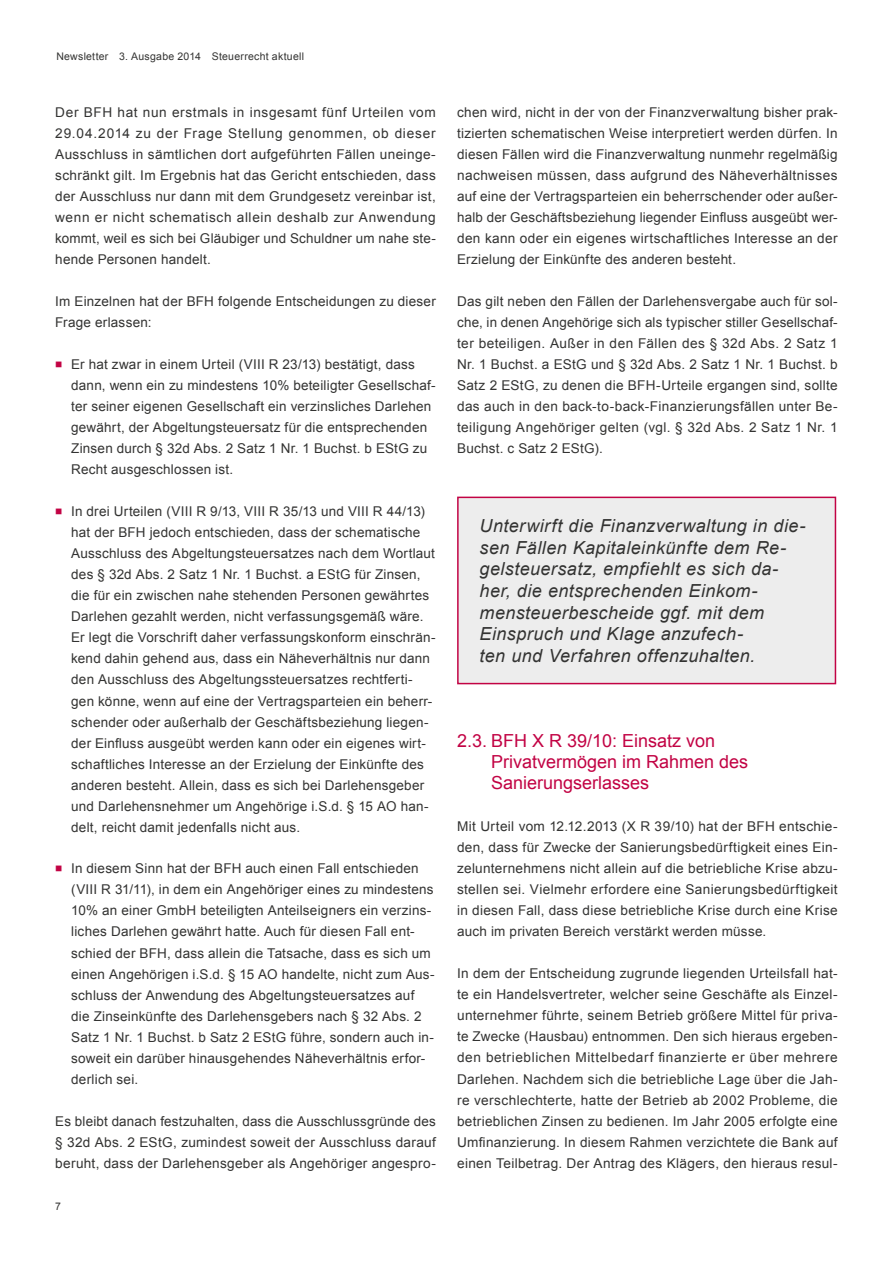
<style>
.page{position:relative;width:893px;height:1263px;background:#fff}
.page>*{position:absolute;margin:0;border:0;box-sizing:border-box;transform-origin:0 0}
.t1{font:italic 18px/21.6px "Arial";letter-spacing:.025em;color:#333332}
.t2{font:18px/21px "Arial";color:#c20344}
.t3{font:13.5px/21px "Arial";letter-spacing:.015em;color:#333332;text-align:justify}
.t4{font:10.5px "Arial";letter-spacing:.025em;color:#333332}
</style>
<div class="page">
<div style="left:458px;top:497px;width:377px;height:187px;background:#ededed"></div>
<div style="left:457px;top:497px;width:379px;height:187px;border:2px solid #c20344"></div>
<p class="t4" style="left:56px;top:49px;width:249px">Newsletter 3. Ausgabe 2014 Steuerrecht aktuell</p>
<p class="t3" style="left:55px;top:102px;width:382px">Der BFH hat nun erstmals in insgesamt fünf Urteilen vom 29.04.2014 zu der Frage Stellung genommen, ob dieser Ausschluss in sämtlichen dort aufgeführten Fällen uneinge&shy;schränkt gilt. Im Ergebnis hat das Gericht entschieden, dass der Ausschluss nur dann mit dem Grundgesetz vereinbar ist, wenn er nicht schematisch allein deshalb zur Anwendung kommt, weil es sich bei Gläubiger und Schuldner um nahe ste&shy;hende Personen handelt.</p>
<p class="t3" style="left:55px;top:291px;width:382px">Im Einzelnen hat der BFH folgende Entscheidungen zu dieser<br>Frage erlassen:</p>
<p class="t3" style="left:71px;top:354px;width:366px;text-align:left">Er hat zwar in einem Urteil (VIII R 23/13) bestätigt, dass dann, wenn ein zu mindestens 10% beteiligter Gesellschaf&shy;ter seiner eigenen Gesellschaft ein verzinsliches Darlehen gewährt, der Abgeltungsteuersatz für die entsprechenden Zinsen durch § 32d Abs. 2 Satz 1 Nr. 1 Buchst. b EStG zu Recht ausgeschlossen ist.</p>
<p class="t3" style="left:71px;top:501px;width:366px;text-align:left">In drei Urteilen (VIII R 9/13, VIII R 35/13 und VIII R 44/13) hat der BFH jedoch entschieden, dass der schematische Ausschluss des Abgeltungsteuersatzes nach dem Wortlaut des § 32d Abs. 2 Satz 1 Nr. 1 Buchst. a EStG für Zinsen, die für ein zwischen nahe stehenden Personen gewährtes Darlehen gezahlt werden, nicht verfassungsgemäß wäre.<br>Er legt die Vorschrift daher verfassungskonform einschrän&shy;kend dahin gehend aus, dass ein Näheverhältnis nur dann den Ausschluss des Abgeltungssteuersatzes rechtferti&shy;gen könne, wenn auf eine der Vertragsparteien ein beherr&shy;schender oder außerhalb der Geschäftsbeziehung liegen&shy;der Einfluss ausgeübt werden kann oder ein eigenes wirt&shy;schaftliches Interesse an der Erzielung der Einkünfte des anderen besteht. Allein, dass es sich bei Darlehensgeber und Darlehensnehmer um Angehörige i.S.d. § 15 AO han&shy;delt, reicht damit jedenfalls nicht aus.</p>
<p class="t3" style="left:71px;top:858px;width:365px;text-align:left">In diesem Sinn hat der BFH auch einen Fall entschieden (VIII R 31/11), in dem ein Angehöriger eines zu mindestens 10% an einer GmbH beteiligten Anteilseigners ein verzins&shy;liches Darlehen gewährt hatte. Auch für diesen Fall ent&shy;schied der BFH, dass allein die Tatsache, dass es sich um einen Angehörigen i.S.d. § 15 AO handelte, nicht zum Aus&shy;schluss der Anwendung des Abgeltungsteuersatzes auf die Zinseinkünfte des Darlehensgebers nach § 32 Abs. 2<br>Satz 1 Nr. 1 Buchst. b Satz 2 EStG führe, sondern auch in&shy;soweit ein darüber hinausgehendes Näheverhältnis erfor&shy;derlich sei.</p>
<p class="t3" style="left:55px;top:1110px;width:382px">Es bleibt danach festzuhalten, dass die Ausschlussgründe des § 32d Abs. 2 EStG, zumindest soweit der Ausschluss darauf beruht, dass der Darlehensgeber als Angehöriger angespro-</p>
<p class="t4" style="left:55px;top:1199px;width:7px">7</p>
<p class="t3" style="left:457px;top:102px;width:382px">chen wird, nicht in der von der Finanzverwaltung bisher prak&shy;tizierten schematischen Weise interpretiert werden dürfen. In diesen Fällen wird die Finanzverwaltung nunmehr regelmäßig nachweisen müssen, dass aufgrund des Näheverhältnisses auf eine der Vertragsparteien ein beherrschender oder außer&shy;halb der Geschäftsbeziehung liegender Einfluss ausgeübt wer&shy;den kann oder ein eigenes wirtschaftliches Interesse an der Erzielung der Einkünfte des anderen besteht.</p>
<p class="t3" style="left:457px;top:291px;width:382px">Das gilt neben den Fällen der Darlehensvergabe auch für sol&shy;che, in denen Angehörige sich als typischer stiller Gesellschaf&shy;ter beteiligen. Außer in den Fällen des § 32d Abs. 2 Satz 1<br>Nr. 1 Buchst. a EStG und § 32d Abs. 2 Satz 1 Nr. 1 Buchst. b Satz 2 EStG, zu denen die BFH-Urteile ergangen sind, sollte das auch in den back-to-back-Finanzierungsfällen unter Be&shy;teiligung Angehöriger gelten (vgl. § 32d Abs. 2 Satz 1 Nr. 1<br>Buchst. c Satz 2 EStG).</p>
<p class="t1" style="left:480px;top:515px;width:327px">Unterwirft die Finanzverwaltung in die&shy;sen Fällen Kapitaleinkünfte dem Re&shy;gelsteuersatz, empfiehlt es sich da&shy;her, die entsprechenden Einkom&shy;mensteuerbescheide ggf. mit dem Einspruch und Klage anzufech-<br>ten und Verfahren offenzuhalten.</p>
<h1 class="t2" style="left:491px;top:731px;width:259px;text-indent:-34px">2.3. BFH X R 39/10: Einsatz von<br>Privatvermögen im Rahmen des<br>Sanierungserlasses</h1>
<p class="t3" style="left:457px;top:816px;width:382px">Mit Urteil vom 12.12.2013 (X R 39/10) hat der BFH entschie&shy;den, dass für Zwecke der Sanierungsbedürftigkeit eines Ein&shy;zelunternehmens nicht allein auf die betriebliche Krise abzu&shy;stellen sei. Vielmehr erfordere eine Sanierungsbedürftigkeit in diesen Fall, dass diese betriebliche Krise durch eine Krise auch im privaten Bereich verstärkt werden müsse.</p>
<p class="t3" style="left:457px;top:963px;width:382px">In dem der Entscheidung zugrunde liegenden Urteilsfall hat&shy;te ein Handelsvertreter, welcher seine Geschäfte als Einzel&shy;unternehmer führte, seinem Betrieb größere Mittel für priva&shy;te Zwecke (Hausbau) entnommen. Den sich hieraus ergeben&shy;den betrieblichen Mittelbedarf finanzierte er über mehrere Darlehen. Nachdem sich die betriebliche Lage über die Jah&shy;re verschlechterte, hatte der Betrieb ab 2002 Probleme, die betrieblichen Zinsen zu bedienen. Im Jahr 2005 erfolgte eine Umfinanzierung. In diesem Rahmen verzichtete die Bank auf einen Teilbetrag. Der Antrag des Klägers, den hieraus resul-</p>
</div>
